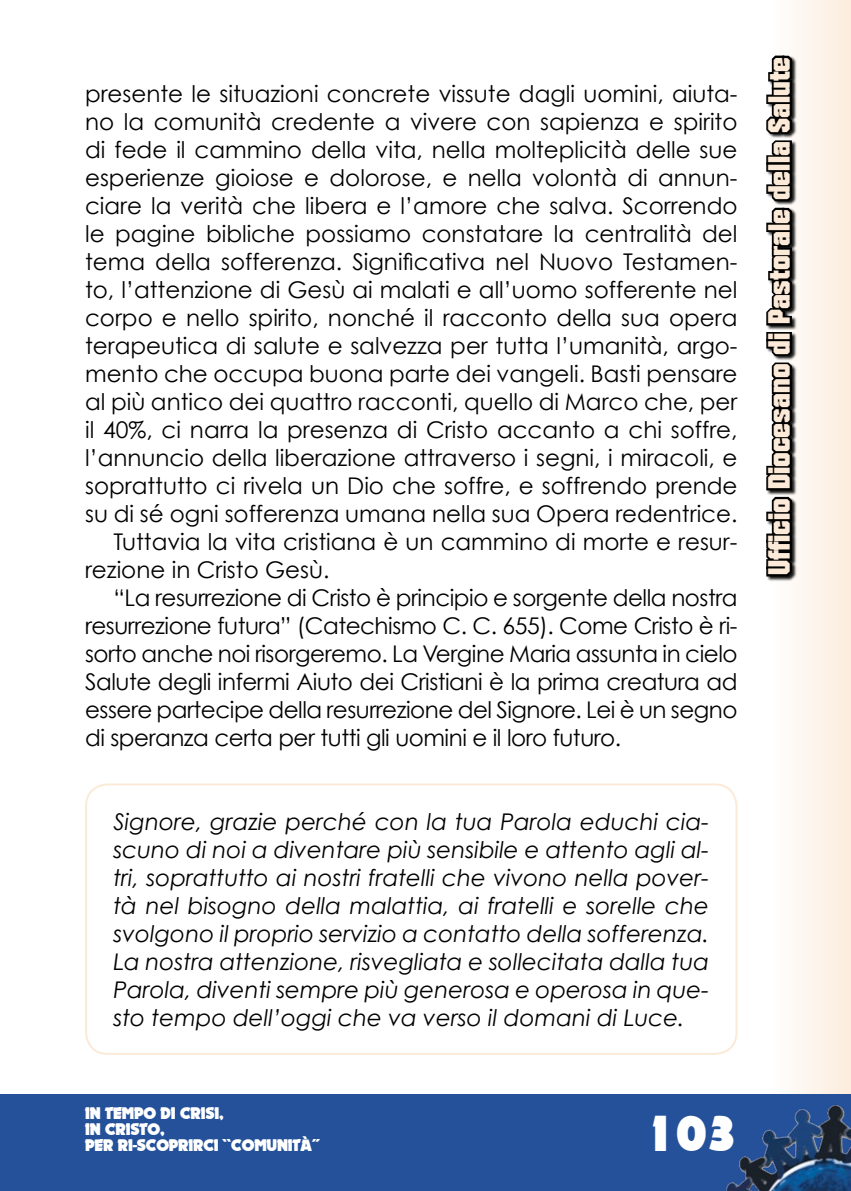
<style>
.page{position:relative;width:851px;height:1191px;background:#fff}
.page>*{position:absolute;margin:0;border:0;box-sizing:border-box;transform-origin:0 0}
.t1{font:48px "November";color:#fff}
.t2{font:30px "Autumn";color:#fcead8}
.t3{font:23px "Century Gothic";color:#000}
.t4{font:italic 23px/28px "Century Gothic";color:#000;text-align:justify}
.t5{font:23px "Century Gothic";letter-spacing:-.02em;color:#000}
.t6{font:16px/16px "November";letter-spacing:-.01em;color:#fff}
</style>
<div class="page">
<div style="left:771px;top:0;width:79px;height:1191px;background:linear-gradient(to right,#feffff,#fcecdd)"></div>
<div style="left:0;top:1094px;width:850px;height:97px;background:#24519a"></div>
<img style="left:726px;top:1105px;width:124px;height:86px">
<div style="left:766px;top:56px;width:30px;height:525px;background:#000;opacity:.9"></div>
<svg style="left:766px;top:337px;width:29px;height:241px;background:#363535"></svg>
<div style="left:771px;top:332px;width:20px;height:9px;border:4px solid #000"></div>
<div style="left:766px;top:332px;width:8px;height:9px;border:4px solid #000"></div>
<svg style="left:766px;top:167px;width:29px;height:160px;background:#3a3a39"></svg>
<div style="left:766px;top:162px;width:25px;height:10px;border:4px solid #000"></div>
<div style="left:766px;top:155px;width:25px;height:10px;border:4px solid #000"></div>
<svg style="left:766px;top:54px;width:29px;height:105px;background:#3b3b3b"></svg>
<div style="left:85px;top:783px;width:652px;height:271px;border:2px solid #fcead8;border-radius:22px"></div>
<p class="t3" style="left:85px;top:80px;width:653px">presente le situazioni concrete vissute dagli uomini, aiuta-</p>
<p class="t3" style="left:85px;top:108px;width:653px">no la comunità credente a vivere con sapienza e spirito</p>
<p class="t3" style="left:85px;top:136px;width:653px">di fede il cammino della vita, nella molteplicità delle sue</p>
<p class="t3" style="left:85px;top:164px;width:654px">esperienze gioiose e dolorose, e nella volontà di annun-</p>
<p class="t3" style="left:85px;top:192px;width:653px">ciare la verità che libera e l’amore che salva. Scorrendo</p>
<p class="t3" style="left:85px;top:220px;width:653px">le pagine bibliche possiamo constatare la centralità del</p>
<p class="t3" style="left:85px;top:248px;width:653px">tema della sofferenza. Significativa nel Nuovo Testamen-</p>
<p class="t3" style="left:85px;top:276px;width:653px">to, l’attenzione di Gesù ai malati e all’uomo sofferente nel</p>
<p class="t3" style="left:85px;top:304px;width:653px">corpo e nello spirito, nonché il racconto della sua opera</p>
<p class="t3" style="left:85px;top:332px;width:653px">terapeutica di salute e salvezza per tutta l’umanità, argo-</p>
<p class="t3" style="left:85px;top:360px;width:653px">mento che occupa buona parte dei vangeli. Basti pensare</p>
<p class="t3" style="left:85px;top:388px;width:653px">al più antico dei quattro racconti, quello di Marco che, per</p>
<p class="t3" style="left:85px;top:416px;width:653px">il 40%, ci narra la presenza di Cristo accanto a chi soffre,</p>
<p class="t3" style="left:85px;top:444px;width:653px">l’annuncio della liberazione attraverso i segni, i miracoli, e</p>
<p class="t3" style="left:85px;top:472px;width:653px">soprattutto ci rivela un Dio che soffre, e soffrendo prende</p>
<p class="t3" style="left:85px;top:500px;width:653px">su di sé ogni sofferenza umana nella sua Opera redentrice.</p>
<p class="t3" style="left:113px;top:528px;width:625px">Tuttavia la vita cristiana è un cammino di morte e resur-</p>
<p class="t3" style="left:85px;top:556px;width:246px">rezione in Cristo Gesù.</p>
<p class="t5" style="left:113px;top:584px;width:625px">“La resurrezione di Cristo è principio e sorgente della nostra</p>
<p class="t5" style="left:85px;top:612px;width:653px">resurrezione futura” (Catechismo C. C. 655). Come Cristo è ri-</p>
<p class="t5" style="left:85px;top:640px;width:654px">sorto anche noi risorgeremo. La Vergine Maria assunta in cielo</p>
<p class="t5" style="left:85px;top:668px;width:654px">Salute degli infermi Aiuto dei Cristiani è la prima creatura ad</p>
<p class="t5" style="left:85px;top:696px;width:654px">essere partecipe della resurrezione del Signore. Lei è un segno</p>
<p class="t5" style="left:85px;top:724px;width:537px">di speranza certa per tutti gli uomini e il loro futuro.</p>
<p class="t4" style="left:113px;top:807px;width:597px">Signore, grazie perché con la tua Parola educhi cia&shy;scuno di noi a diventare più sensibile e attento agli al&shy;tri, soprattutto ai nostri fratelli che vivono nella pover&shy;tà nel bisogno della malattia, ai fratelli e sorelle che svolgono il proprio servizio a contatto della sofferenza.<br>La nostra attenzione, risvegliata e sollecitata dalla tua Parola, diventi sempre più generosa e operosa in que&shy;sto tempo dell’oggi che va verso il domani di Luce.</p>
<h2 class="t2" style="left:760px;top:575px;width:520px;rotate:-90deg">Ufficio Diocesano di Pastorale della Salute</h2>
<p class="t6" style="left:85px;top:1106px;width:235px">IN TEMPO DI CRISI,<br>IN CRISTO,<br>PER RI-SCOPRIRCI ``COMUNITÀ´´</p>
<h1 class="t1" style="left:645px;top:1105px;width:93px">103</h1>
</div>
